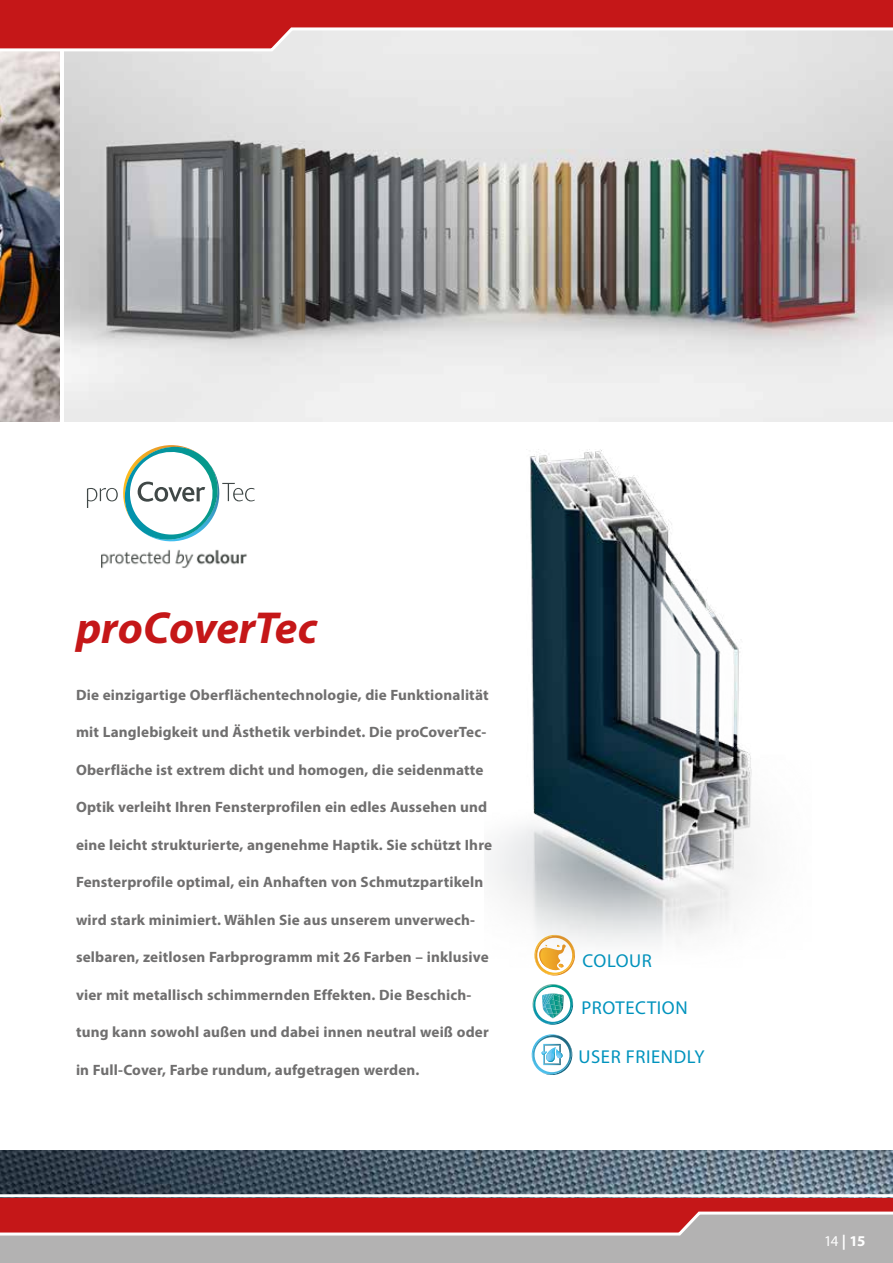
<style>
.page{position:relative;width:893px;height:1263px;background:#fff}
.page>*{position:absolute;margin:0;border:0;box-sizing:border-box;transform-origin:0 0}
.t1{font:italic 700 45px "Myriad Pro";letter-spacing:-.005em;color:#c51718}
.t2{font:18.75px "Myriad Pro";letter-spacing:.03em;color:#0093bd}
.t3{font:700 15px "Myriad Pro";letter-spacing:.01em;color:#706f6f}
.t4{font:700 15px "Myriad Pro";color:#fff}
.s1{font-weight:400}
</style>
<div class="page">
<img style="left:65px;top:53px;width:828px;height:369px">
<img style="left:0;top:53px;width:60px;height:369px">
<svg style="left:532px;top:997px;width:42px;height:28px"></svg>
<svg style="left:531px;top:1034px;width:42px;height:41px"></svg>
<img style="left:0;top:1151px;width:893px;height:42px">
<svg style="left:0;top:1193px;width:893px;height:70px;background:#be7475"></svg>
<svg style="left:0;top:0;width:893px;height:53px;background:#d26363"></svg>
<img style="left:490px;top:449px;width:262px;height:548px">
<svg style="left:87px;top:445px;width:168px;height:97px"></svg>
<img style="left:101px;top:549px;width:146px;height:20px">
<h1 class="t1" style="left:76px;top:599px;width:243px">proCoverTec</h1>
<p class="t3" style="left:76px;top:685px;width:414px">Die einzigartige Oberflächentechnologie, die Funktionalität</p>
<p class="t3" style="left:76px;top:723px;width:412px">mit Langlebigkeit und Ästhetik verbindet. Die proCoverTec-</p>
<p class="t3" style="left:76px;top:760px;width:409px">Oberfläche ist extrem dicht und homogen, die seidenmatte</p>
<p class="t3" style="left:76px;top:798px;width:413px">Optik verleiht Ihren Fensterprofilen ein edles Aussehen und</p>
<p class="t3" style="left:76px;top:835px;width:418px">eine leicht strukturierte, angenehme Haptik. Sie schützt Ihre</p>
<p class="t3" style="left:76px;top:873px;width:409px">Fensterprofile optimal, ein Anhaften von Schmutzpartikeln</p>
<p class="t3" style="left:76px;top:910px;width:400px">wird stark minimiert. Wählen Sie aus unserem unverwech-</p>
<p class="t3" style="left:76px;top:948px;width:414px">selbaren, zeitlosen Farbprogramm mit 26 Farben – inklusive</p>
<p class="t3" style="left:76px;top:985px;width:397px">vier mit metallisch schimmernden Effekten. Die Beschich-</p>
<p class="t3" style="left:76px;top:1023px;width:414px">tung kann sowohl außen und dabei innen neutral weiß oder</p>
<p class="t3" style="left:76px;top:1060px;width:345px">in Full-Cover, Farbe rundum, aufgetragen werden.</p>
<p class="t2" style="left:583px;top:949px;width:71px">COLOUR</p>
<p class="t2" style="left:581px;top:996px;width:108px">PROTECTION</p>
<p class="t2" style="left:578px;top:1045px;width:128px">USER FRIENDLY</p>
<p class="t4" style="left:824px;top:1231px;width:43px"><span class="s1">14</span> | 15</p>
</div>
